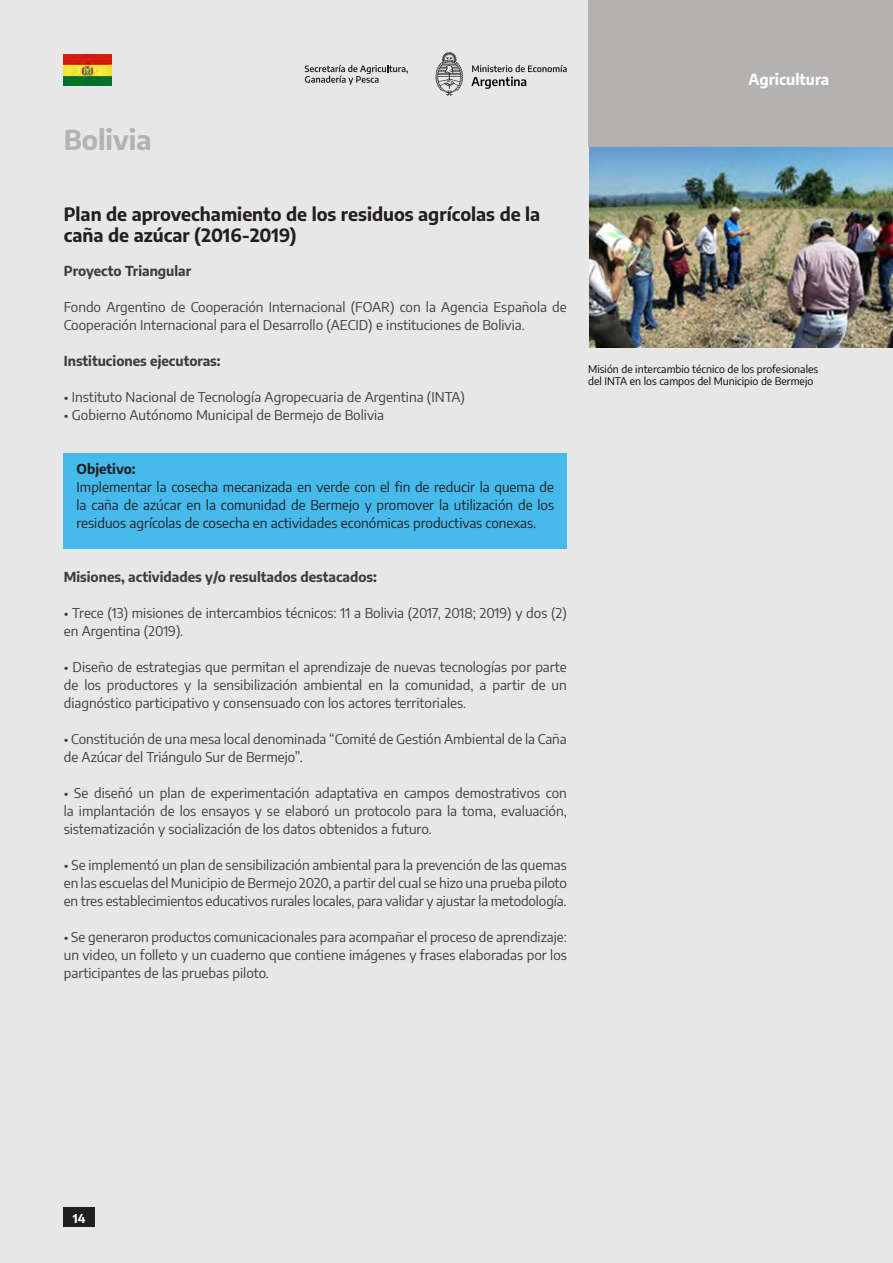
<style>
.page{position:relative;width:893px;height:1263px;background:#e8e7e7}
.page>*{position:absolute;margin:0;border:0;box-sizing:border-box;transform-origin:0 0}
.t1{font:700 27px "Encode Sans";color:#b4b1b1}
.t2{font:700 18px/21px "Encode Sans";color:#231e20}
.t3{font:700 15px "Encode Sans";color:#fff}
.t4{font:13.5px/18px "Encode Sans";color:#3c3c3b;text-align:justify}
.t5{font:13.5px/18px "Encode Sans";color:#231e20;text-align:justify}
.t6{font:700 13.5px "Encode Sans";color:#3c3c3b}
.t7{font:700 13.5px "Encode Sans";color:#231e20}
.t8{font:700 12px "Encode Sans";color:#fff}
.t9{font:10.5px/12.6px "Encode Sans";color:#000}
</style>
<div class="page">
<div style="left:64px;top:1208px;width:31px;height:19px;background:#231e20"></div>
<svg style="left:436px;top:52px;width:27px;height:44px"></svg>
<svg style="left:305px;top:65px;width:103px;height:20px"></svg>
<svg style="left:471px;top:65px;width:96px;height:24px"></svg>
<div style="left:64px;top:453px;width:503px;height:96px;background:#47baec"></div>
<img style="left:590px;top:147px;width:303px;height:200px">
<img style="left:64px;top:55px;width:47px;height:31px">
<div style="left:588px;top:0;width:305px;height:147px;background:#b4b1b1"></div>
<h1 class="t1" style="left:64px;top:120px;width:89px">Bolivia</h1>
<p class="t3" style="left:749px;top:68px;width:82px">Agricultura</p>
<h2 class="t2" style="left:64px;top:202px;width:478px">Plan de aprovechamiento de los residuos agrícolas de la caña de azúcar (2016-2019)</h2>
<p class="t6" style="left:64px;top:261px;width:129px">Proyecto Triangular</p>
<p class="t4" style="left:64px;top:298px;width:505px">Fondo Argentino de Cooperación Internacional (FOAR) con la Agencia Española de<br>Cooperación Internacional para el Desarrollo (AECID) e instituciones de Bolivia.</p>
<p class="t6" style="left:64px;top:351px;width:158px">Instituciones ejecutoras:</p>
<p class="t4" style="left:64px;top:388px;width:403px">• Instituto Nacional de Tecnología Agropecuaria de Argentina (INTA)</p>
<p class="t4" style="left:64px;top:406px;width:322px">• Gobierno Autónomo Municipal de Bermejo de Bolivia</p>
<p class="t7" style="left:77px;top:459px;width:61px">Objetivo:</p>
<p class="t5" style="left:77px;top:478px;width:479px">Implementar la cosecha mecanizada en verde con el fin de reducir la quema de la caña de azúcar en la comunidad de Bermejo y promover la utilización de los residuos agrícolas de cosecha en actividades económicas productivas conexas.</p>
<p class="t6" style="left:64px;top:567px;width:315px">Misiones, actividades y/o resultados destacados:</p>
<p class="t4" style="left:64px;top:604px;width:505px">• Trece (13) misiones de intercambios técnicos: 11 a Bolivia (2017, 2018; 2019) y dos (2) en Argentina (2019).</p>
<p class="t4" style="left:64px;top:658px;width:505px">• Diseño de estrategias que permitan el aprendizaje de nuevas tecnologías por parte de los productores y la sensibilización ambiental en la comunidad, a partir de un diagnóstico participativo y consensuado con los actores territoriales.</p>
<p class="t4" style="left:64px;top:730px;width:505px">• Constitución de una mesa local denominada “Comité de Gestión Ambiental de la Caña de Azúcar del Triángulo Sur de Bermejo”.</p>
<p class="t4" style="left:64px;top:784px;width:505px">• Se diseñó un plan de experimentación adaptativa en campos demostrativos con la implantación de los ensayos y se elaboró un protocolo para la toma, evaluación, sistematización y socialización de los datos obtenidos a futuro.</p>
<p class="t4" style="left:64px;top:856px;width:505px">• Se implementó un plan de sensibilización ambiental para la prevención de las quemas en las escuelas del Municipio de Bermejo 2020, a partir del cual se hizo una prueba piloto en tres establecimientos educativos rurales locales, para validar y ajustar la metodología.</p>
<p class="t4" style="left:64px;top:928px;width:505px">• Se generaron productos comunicacionales para acompañar el proceso de aprendizaje: un video, un folleto y un cuaderno que contiene imágenes y frases elaboradas por los participantes de las pruebas piloto.</p>
<p class="t9" style="left:588px;top:362px;width:231px">Misión de intercambio técnico de los profesionales del INTA en los campos del Municipio de Bermejo</p>
<p class="t8" style="left:73px;top:1209px;width:14px">14</p>
</div>
